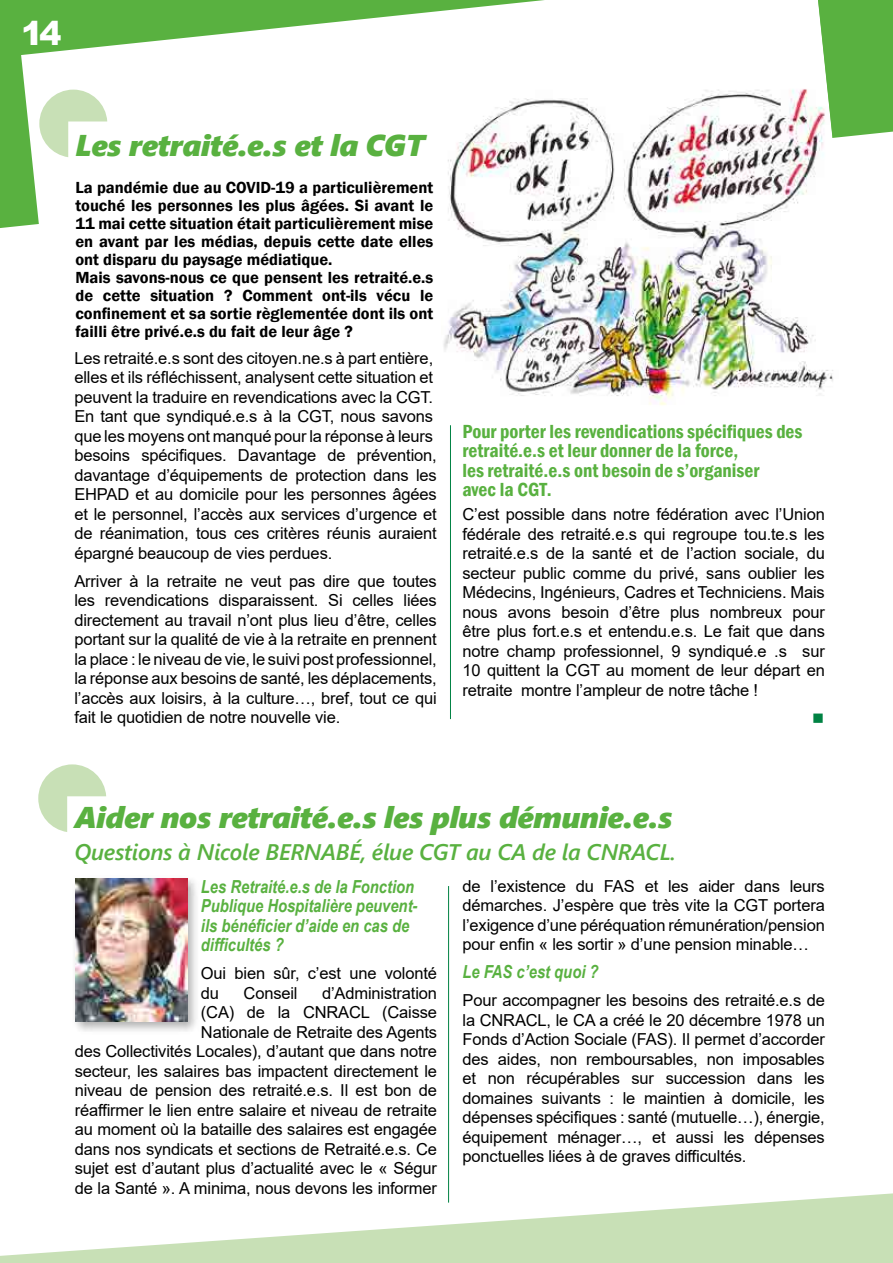
<style>
.page{position:relative;width:893px;height:1263px;background:#fff}
.page>*{position:absolute;margin:0;border:0;box-sizing:border-box;transform-origin:0 0}
.t1{font:900 33px "Arial";color:#fff}
.t2{font:italic 30px "Segoe UI Black";letter-spacing:-.01em;color:#59b140}
.t3{font:italic 600 22.5px "Segoe UI";letter-spacing:-.01em;color:#59b140}
.t4{font:600 condensed 19.5px/19.5px "Franklin Gothic";color:#59b140}
.t5{font:italic 700 18px/19.5px "Arial Narrow";color:#59b140}
.t6{font:16.5px/19.5px "Arial";letter-spacing:-.01em;color:#000;text-align:justify}
.t7{font:600 16.5px/18px "Franklin Gothic";color:#000}
</style>
<div class="page">
<img style="left:443px;top:228px;width:390px;height:177px">
<svg style="left:0;top:0;width:818px;height:228px"></svg>
<hr style="left:450px;top:425px;width:1px;height:294px;background:#008243">
<svg style="left:0;top:1193px;width:892px;height:70px;fill:#c8e0b6"></svg>
<svg style="left:892px;top:1193px;width:1px;height:70px"></svg>
<svg style="left:818px;top:0;width:75px;height:256px"></svg>
<div style="left:72px;top:875px;width:128px;height:159px;background:#000;opacity:.3"></div>
<img style="left:75px;top:879px;width:112px;height:143px">
<hr style="left:448px;top:886px;width:1px;height:316px;background:#008243">
<svg style="left:38px;top:764px;width:68px;height:68px"></svg>
<h1 class="t1" style="left:21px;top:9px;width:42px">14</h1>
<h2 class="t2" style="left:75px;top:123px;width:351px">Les retraité.e.s et la CGT</h2>
<p class="t7" style="left:75px;top:178px;width:359px">La pandémie due au COVID-19 a particulièrement touché les personnes les plus âgées. Si avant le 11 mai cette situation était particulièrement mise en avant par les médias, depuis cette date elles ont disparu du paysage médiatique.<br>Mais savons-nous ce que pensent les retraité.e.s de cette situation ? Comment ont-ils vécu le confinement et sa sortie règlementée dont ils ont failli être privé.e.s du fait de leur âge ?</p>
<p class="t6" style="left:74px;top:348px;width:364px;text-align:left">Les retraité.e.s sont des citoyen.ne.s à part entière, elles et ils réfléchissent, analysent cette situation et peuvent la traduire en revendications avec la CGT.<br>En tant que syndiqué.e.s à la CGT, nous savons que les moyens ont manqué pour la réponse à leurs besoins spécifiques. Davantage de prévention, davantage d’équipements de protection dans les EHPAD et au domicile pour les personnes âgées et le personnel, l’accès aux services d’urgence et de réanimation, tous ces critères réunis auraient épargné beaucoup de vies perdues.</p>
<p class="t6" style="left:74px;top:571px;width:364px">Arriver à la retraite ne veut pas dire que toutes les revendications disparaissent. Si celles liées directement au travail n’ont plus lieu d’être, celles portant sur la qualité de vie à la retraite en prennent la place : le niveau de vie, le suivi post professionnel, la réponse aux besoins de santé, les déplacements, l’accès aux loisirs, à la culture…, bref, tout ce qui fait le quotidien de notre nouvelle vie.</p>
<p class="t4" style="left:462px;top:421px;width:342px">Pour porter les revendications spécifiques des retraité.e.s et leur donner de la force,<br>les retraité.e.s ont besoin de s’organiser<br>avec la CGT.</p>
<p class="t6" style="left:462px;top:504px;width:364px">C’est possible dans notre fédération avec l’Union fédérale des retraité.e.s qui regroupe tou.te.s les retraité.e.s de la santé et de l’action sociale, du secteur public comme du privé, sans oublier les Médecins, Ingénieurs, Cadres et Techniciens. Mais nous avons besoin d’être plus nombreux pour être plus fort.e.s et entendu.e.s. Le fait que dans notre champ professionnel, 9 syndiqué.e .s sur 10 quittent la CGT au moment de leur départ en retraite montre l’ampleur de notre tâche !</p>
<h2 class="t2" style="left:74px;top:794px;width:599px">Aider nos retraité.e.s les plus démunie.e.s</h2>
<h3 class="t3" style="left:74px;top:831px;width:603px">Questions à Nicole BERNABÉ, élue CGT au CA de la CNRACL.</h3>
<p class="t5" style="left:201px;top:876px;width:218px">Les Retraité.e.s de la Fonction<br>Publique Hospitalière peuvent&shy;ils bénéficier d’aide en cas de difficultés ?</p>
<p class="t6" style="left:201px;top:964px;width:238px">Oui bien sûr, c’est une volonté du</p>
<p class="t6" style="left:463px;top:876px;width:364px">de l’existence du FAS et les aider dans leurs démarches. J’espère que très vite la CGT portera l’exigence d’une péréquation rémunération/pension pour enfin « les sortir » d’une pension minable…</p>
<p class="t5" style="left:463px;top:961px;width:137px">Le FAS c’est quoi ?</p>
<p class="t6" style="left:463px;top:990px;width:364px">Pour accompagner les besoins des retraité.e.s de la CNRACL, le CA a créé le 20 décembre 1978 un Fonds d’Action Sociale (FAS). Il permet d’accorder des aides, non remboursables, non imposables et non récupérables sur succession dans les domaines suivants : le maintien à domicile, les dépenses spécifiques : santé (mutuelle…), énergie, équipement ménager…, et aussi les dépenses ponctuelles liées à de graves difficultés.</p>
<p class="t6" style="left:244px;top:983px;width:56px">Conseil</p>
<p class="t6" style="left:75px;top:983px;width:364px;text-align:right">d’Administration<br>(CA) de la CNRACL (Caisse<br>Nationale de Retraite des Agents<br>des Collectivités Locales), d’autant que dans notre secteur, les salaires bas impactent directement le niveau de pension des retraité.e.s. Il est bon de réaffirmer le lien entre salaire et niveau de retraite au moment où la bataille des salaires est engagée dans nos syndicats et sections de Retraité.e.s. Ce sujet est d’autant plus d’actualité avec le « Ségur de la Santé ». A minima, nous devons les informer</p>
</div>
